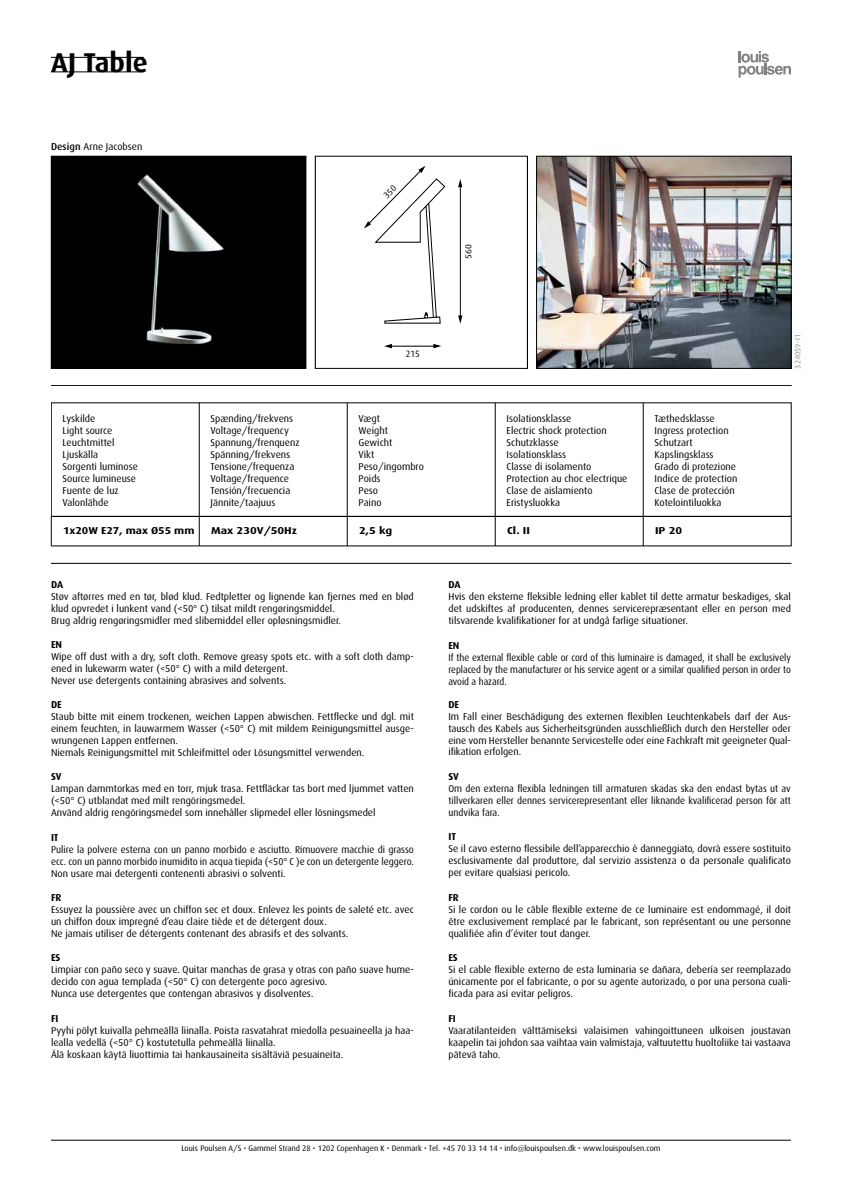
<style>
.page{position:relative;width:842px;height:1191px;background:#fff}
.page>*{position:absolute;margin:0;border:0;box-sizing:border-box;transform-origin:0 0}
.t1{font:700 27.2px "Dax";color:#000}
.t2{font:10px/12px "Dax";color:#000}
.t3{font:10px/12px "Dax";color:#000;text-align:justify;scale:.96 1}
.t4{font:10px/12px "Dax";color:#000;text-align:justify;scale:.93 1}
.t5{font:10px/12px "Dax";color:#000;text-align:justify;scale:.95 1}
.t6{font:700 10px "Dax";color:#000}
.t7{font:700 10px "Dax";color:#000;scale:1.2 1}
.t8{font:700 10px "Dax";color:#000;scale:1.15 1}
.t9{font:9.2px "Dax";color:#000;scale:.95 1}
.t10{font:8.7px "Dax";color:#000;scale:1.05 1}
.t11{font:8px "Dax";color:#000}
.t12{font:8px "Dax";color:#939598}
.s1{font-weight:500}
</style>
<div class="page">
<svg style="left:738px;top:51px;width:53px;height:27px"></svg>
<hr style="left:51px;top:1140px;width:740px;height:1px;background:#000">
<hr style="left:51px;top:385px;width:740px;height:1px;background:#000">
<hr style="left:51px;top:516px;width:740px;height:1px;background:#000">
<hr style="left:199px;top:403px;width:1px;height:113px;background:#000">
<hr style="left:347px;top:403px;width:1px;height:113px;background:#000">
<hr style="left:495px;top:403px;width:1px;height:113px;background:#000">
<hr style="left:643px;top:403px;width:1px;height:113px;background:#000">
<hr style="left:51px;top:545px;width:740px;height:1px;background:#000">
<hr style="left:51px;top:563px;width:740px;height:1px;background:#000">
<hr style="left:51px;top:516px;width:1px;height:30px;background:#000">
<hr style="left:199px;top:516px;width:1px;height:30px;background:#000">
<hr style="left:347px;top:516px;width:1px;height:30px;background:#000">
<hr style="left:495px;top:516px;width:1px;height:30px;background:#000">
<hr style="left:643px;top:516px;width:1px;height:30px;background:#000">
<hr style="left:791px;top:516px;width:1px;height:30px;background:#000">
<img style="left:53px;top:158px;width:251px;height:209px">
<div style="left:51px;top:156px;width:255px;height:213px;border:1px solid #000"></div>
<hr style="left:51px;top:57px;width:93px;height:1px;background:#000">
<hr style="left:51px;top:72px;width:93px;height:1px;background:#000">
<div style="left:315px;top:156px;width:213px;height:213px;border:1px solid #000"></div>
<img style="left:538px;top:158px;width:251px;height:209px">
<div style="left:536px;top:156px;width:255px;height:213px;border:1px solid #000"></div>
<svg style="left:364px;top:166px;width:98px;height:158px"></svg>
<h1 class="t1" style="left:51px;top:47px;width:98px">AJ Table</h1>
<p class="t2" style="left:51px;top:140px;width:93px"><span class="s1">Design</span> Arne Jacobsen</p>
<p class="t9" style="left:406px;top:349px;width:16px">215</p>
<p class="t10" style="left:464px;top:259px;width:15px;rotate:-90deg">065</p>
<p class="t2" style="left:63px;top:412px;width:77px">Lyskilde<br>Light source<br>Leuchtmittel<br>Ljuskälla<br>Sorgenti luminose<br>Source lumineuse<br>Fuente de luz<br>Valonlähde</p>
<p class="t2" style="left:211px;top:412px;width:90px">Spænding/frekvens<br>Voltage/frequency<br>Spannung/frenquenz<br>Spänning/frekvens<br>Tensione/frequenza<br>Voltage/frequence<br>Tensión/frecuencia<br>Jännite/taajuus</p>
<p class="t2" style="left:359px;top:412px;width:67px">Vægt<br>Weight<br>Gewicht<br>Vikt<br>Peso/ingombro<br>Poids<br>Peso<br>Paino</p>
<p class="t2" style="left:507px;top:412px;width:122px">Isolationsklasse<br>Electric shock protection<br>Schutzklasse<br>Isolationsklass<br>Classe di isolamento<br>Protection au choc electrique<br>Clase de aislamiento<br>Eristysluokka</p>
<p class="t2" style="left:654px;top:412px;width:84px">Tæthedsklasse<br>Ingress protection<br>Schutzart<br>Kapslingsklass<br>Grado di protezione<br>Indice de protection<br>Clase de protección<br>Kotelointiluokka</p>
<p class="t8" style="left:63px;top:525px;width:116px">1x20W E27, max Ø55 mm</p>
<p class="t7" style="left:211px;top:525px;width:73px">Max 230V/50Hz</p>
<p class="t7" style="left:359px;top:525px;width:29px">2,5 kg</p>
<p class="t7" style="left:507px;top:525px;width:21px">Cl. II</p>
<p class="t7" style="left:655px;top:525px;width:24px">IP 20</p>
<p class="t12" style="left:793px;top:369px;width:36px;rotate:-90deg">324059-I1</p>
<p class="t6" style="left:51px;top:578px;width:14px">DA</p>
<p class="t2" style="left:51px;top:590px;width:364px">Støv aftørres med en tør, blød klud. Fedtpletter og lignende kan fjernes med en blød klud opvredet i lunkent vand (&lt;50° C) tilsat mildt rengøringsmiddel.<br>Brug aldrig rengøringsmidler med slibemiddel eller opløsningsmidler.</p>
<p class="t6" style="left:51px;top:639px;width:13px">EN</p>
<p class="t2" style="left:51px;top:650px;width:364px">Wipe off dust with a dry, soft cloth. Remove greasy spots etc. with a soft cloth damp&shy;ened in lukewarm water (&lt;50° C) with a mild detergent.<br>Never use detergents containing abrasives and solvents.</p>
<p class="t6" style="left:51px;top:699px;width:12px">DE</p>
<p class="t2" style="left:51px;top:711px;width:364px">Staub bitte mit einem trockenen, weichen Lappen abwischen. Fettflecke und dgl. mit einem feuchten, in lauwarmem Wasser (&lt;50° C) mit mildem Reinigungsmittel ausge&shy;wrungenen Lappen entfernen.<br>Niemals Reinigungsmittel mit Schleifmittel oder Lösungsmittel verwenden.</p>
<p class="t6" style="left:51px;top:771px;width:12px">SV</p>
<p class="t2" style="left:51px;top:783px;width:364px">Lampan dammtorkas med en torr, mjuk trasa. Fettfläckar tas bort med ljummet vatten (&lt;50° C) utblandat med milt rengöringsmedel.<br>Använd aldrig rengöringsmedel som innehåller slipmedel eller lösningsmedel</p>
<p class="t6" style="left:51px;top:831px;width:9px">IT</p>
<p class="t3" style="left:51px;top:843px;width:380px">Pulire la polvere esterna con un panno morbido e asciutto. Rimuovere macchie di grasso ecc. con un panno morbido inumidito in acqua tiepida (&lt;50° C )e con un detergente leggero.<br>Non usare mai detergenti contenenti abrasivi o solventi.</p>
<p class="t6" style="left:51px;top:892px;width:12px">FR</p>
<p class="t2" style="left:51px;top:904px;width:364px">Essuyez la poussière avec un chiffon sec et doux. Enlevez les points de saleté etc. avec un chiffon doux impregné d’eau claire tiède et de détergent doux.<br>Ne jamais utiliser de détergents contenant des abrasifs et des solvants.</p>
<p class="t6" style="left:51px;top:952px;width:11px">ES</p>
<p class="t2" style="left:51px;top:964px;width:364px">Limpiar con paño seco y suave. Quitar manchas de grasa y otras con paño suave hume&shy;decido con agua templada (&lt;50° C) con detergente poco agresivo.<br>Nunca use detergentes que contengan abrasivos y disolventes.</p>
<p class="t6" style="left:51px;top:1012px;width:9px">FI</p>
<p class="t2" style="left:51px;top:1024px;width:364px">Pyyhi pölyt kuivalla pehmeällä liinalla. Poista rasvatahrat miedolla pesuaineella ja haa&shy;lealla vedellä (&lt;50° C) kostutetulla pehmeällä liinalla.<br>Älä koskaan käytä liuottimia tai hankausaineita sisältäviä pesuaineita.</p>
<p class="t6" style="left:448px;top:578px;width:14px">DA</p>
<p class="t2" style="left:448px;top:590px;width:344px;text-align:justify">Hvis den eksterne fleksible ledning eller kablet til dette armatur beskadiges, skal det udskiftes af producenten, dennes servicerepræsentant eller en person med tilsvarende kvalifikationer for at undgå farlige situationer.</p>
<p class="t4" style="left:448px;top:651px;width:370px">If the external flexible cable or cord of this luminaire is damaged, it shall be exclusively replaced by the manufacturer or his service agent or a similar qualified person in order to avoid a hazard.</p>
<p class="t2" style="left:448px;top:711px;width:344px;text-align:justify">Im Fall einer Beschädigung des externen flexiblen Leuchtenkabels darf der Aus&shy;tausch des Kabels aus Sicherheitsgründen ausschließlich durch den Hersteller oder eine vom Hersteller benannte Servicestelle oder eine Fachkraft mit geeigneter Qual-</p>
<p class="t2" style="left:448px;top:746px;width:74px">ifikation erfolgen.</p>
<p class="t5" style="left:448px;top:782px;width:362px">Om den externa flexibla ledningen till armaturen skadas ska den endast bytas ut av tillverkaren eller dennes servicerepresentant eller liknande kvalificerad person för att undvika fara.</p>
<p class="t2" style="left:448px;top:842px;width:344px;text-align:justify">Se il cavo esterno flessibile dell’apparecchio è danneggiato, dovrà essere sostituito esclusivamente dal produttore, dal servizio assistenza o da personale qualificato per evitare qualsiasi pericolo.</p>
<p class="t2" style="left:448px;top:903px;width:344px;text-align:justify">Si le cordon ou le câble flexible externe de ce luminaire est endommagé, il doit être exclusivement remplacé par le fabricant, son représentant ou une personne qualifiée afin d’éviter tout danger.</p>
<p class="t2" style="left:448px;top:964px;width:344px;text-align:justify">Si el cable flexible externo de esta luminaria se dañara, debería ser reemplazado únicamente por el fabricante, o por su agente autorizado, o por una persona cuali&shy;ficada para así evitar peligros.</p>
<p class="t2" style="left:448px;top:1024px;width:344px;text-align:justify">Vaaratilanteiden välttämiseksi valaisimen vahingoittuneen ulkoisen joustavan kaapelin tai johdon saa vaihtaa vain valmistaja, valtuutettu huoltoliike tai vastaava pätevä taho.</p>
<p class="t6" style="left:448px;top:639px;width:13px">EN</p>
<p class="t6" style="left:448px;top:699px;width:12px">DE</p>
<p class="t6" style="left:448px;top:771px;width:12px">SV</p>
<p class="t6" style="left:448px;top:830px;width:9px">IT</p>
<p class="t6" style="left:448px;top:891px;width:12px">FR</p>
<p class="t6" style="left:448px;top:952px;width:11px">ES</p>
<p class="t6" style="left:448px;top:1013px;width:9px">FI</p>
<p class="t11" style="left:181px;top:1144px;width:481px">Louis Poulsen A/S • Gammel Strand 28 • 1202 Copenhagen K • Denmark • Tel. +45 70 33 14 14 • info@louispoulsen.dk • www.louispoulsen.com</p>
</div>
